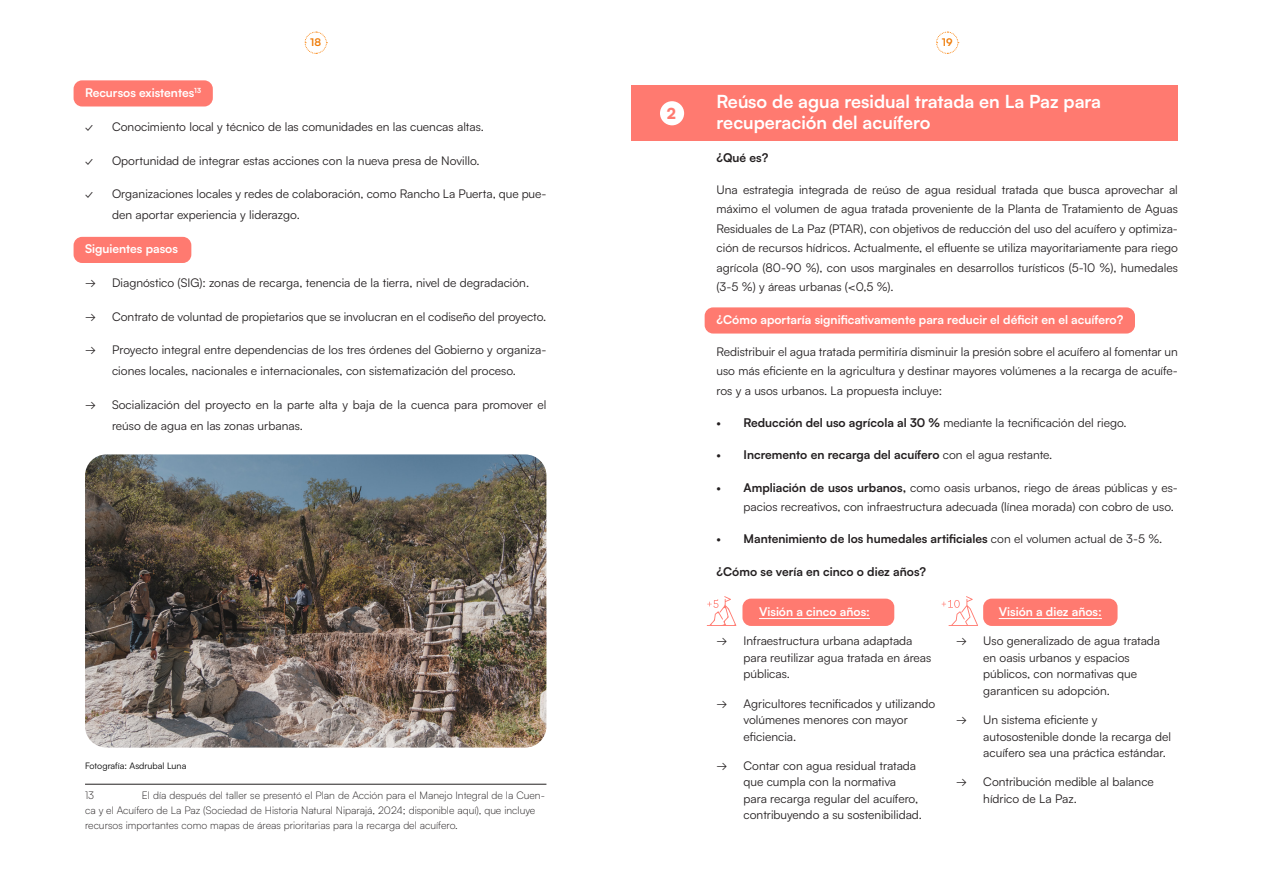
<style>
.page{position:relative;width:1263px;height:893px;background:#fff}
.page>*{position:absolute;margin:0;border:0;box-sizing:border-box;transform-origin:0 0}
.t1{font:700 18px/21px "Satoshi";color:#fff}
.t2{font:900 15px "Satoshi";color:#ff7a70}
.t3{font:12px/16.5px "Satoshi";color:#231f20}
.t4{font:700 12px "Satoshi";color:#231f20}
.t5{font:700 12px "Satoshi";color:#fff}
.t6{font:300 10.5px/15px "Satoshi";color:#231f20}
.t7{font:700 10.5px "Satoshi";color:#ee7b08}
.t8{font:9px "Satoshi";color:#000}
.s1{font-weight:700}
.s2{font-weight:400}
</style>
<div class="page">
<svg style="left:936px;top:31px;width:23px;height:23px"></svg>
<svg style="left:304px;top:31px;width:23px;height:23px"></svg>
<div style="left:74px;top:80px;width:139px;height:27px;background:#ff7a70;border-radius:9px"></div>
<div style="left:705px;top:307px;width:430px;height:27px;background:#ff7a70;border-radius:9px"></div>
<div style="left:74px;top:237px;width:117px;height:26px;background:#ff7a70;border-radius:9px"></div>
<div style="left:631px;top:85px;width:547px;height:55px;background:#ff7a70"></div>
<hr style="left:85px;top:784px;width:461px;height:1px;background:#231f20">
<div style="left:660px;top:101px;width:24px;height:24px;background:#fff;border-radius:50%"></div>
<img style="left:85px;top:454px;width:461px;height:293px">
<div style="left:983px;top:599px;width:134px;height:27px;background:#ff7a70;border-radius:9px"></div>
<div style="left:742px;top:599px;width:152px;height:27px;background:#ff7a70;border-radius:9px"></div>
<svg style="left:707px;top:596px;width:29px;height:30px"></svg>
<svg style="left:941px;top:596px;width:37px;height:30px"></svg>
<hr style="left:999px;top:618px;width:103px;height:1px;background:#fff">
<hr style="left:759px;top:618px;width:111px;height:1px;background:#fff">
<p class="t7" style="left:310px;top:34px;width:12px">18</p>
<p class="t7" style="left:942px;top:34px;width:12px">19</p>
<p class="t5" style="left:85px;top:84px;width:118px">Recursos existentes<sup>13</sup></p>
<p class="t3" style="left:85px;top:118px;width:400px">✓ Conocimiento local y técnico de las comunidades en las cuencas altas.</p>
<p class="t3" style="left:85px;top:152px;width:396px">✓ Oportunidad de integrar estas acciones con la nueva presa de Novillo.</p>
<p class="t3" style="left:112px;top:183px;width:436px;line-height:21px;text-indent:-27px">✓ Organizaciones locales y redes de colaboración, como Rancho La Puerta, que pue&shy;den aportar experiencia y liderazgo.</p>
<p class="t5" style="left:85px;top:240px;width:94px">Siguientes pasos</p>
<p class="t3" style="left:85px;top:274px;width:446px">→ Diagnóstico (SIG): zonas de recarga, tenencia de la tierra, nivel de degradación.</p>
<p class="t3" style="left:85px;top:308px;width:463px">→ Contrato de voluntad de propietarios que se involucran en el codiseño del proyecto.</p>
<p class="t3" style="left:85px;top:339px;width:463px;line-height:21px;text-align:center">→ Proyecto integral entre dependencias de los tres órdenes del Gobierno y organiza&shy;ciones locales, nacionales e internacionales, con sistematización del proceso.</p>
<p class="t3" style="left:112px;top:394px;width:436px;line-height:21px;text-indent:-27px">→ Socialización del proyecto en la parte alta y baja de la cuenca para promover el reúso de agua en las zonas urbanas.</p>
<p class="t8" style="left:85px;top:760px;width:103px">Fotografía: Asdrubal Luna</p>
<p class="t6" style="left:85px;top:788px;width:461px;text-indent:57px">El día después del taller se presentó el Plan de Acción para el Manejo Integral de la Cuen&shy;ca y el Acuífero de La Paz (Sociedad de Historia Natural Niparajá, 2024; disponible aquí), que incluye recursos importantes como mapas de áreas prioritarias para la recarga del acuífero.</p>
<p class="t6" style="left:85px;top:788px;width:11px">13</p>
<p class="t2" style="left:667px;top:102px;width:11px">2</p>
<h1 class="t1" style="left:716px;top:90px;width:386px">Reúso de agua residual tratada en La Paz para recuperación del acuífero</h1>
<p class="t4" style="left:716px;top:148px;width:53px">¿Qué es?</p>
<p class="t3" style="left:716px;top:179px;width:463px;line-height:19.5px;text-align:justify">Una estrategia integrada de reúso de agua residual tratada que busca aprovechar al máximo el volumen de agua tratada proveniente de la Planta de Tratamiento de Aguas Residuales de La Paz (PTAR), con objetivos de reducción del uso del acuífero y optimiza&shy;ción de recursos hídricos. Actualmente, el efluente se utiliza mayoritariamente para riego agrícola (80-90 %), con usos marginales en desarrollos turísticos (5-10 %), humedales (3-5 %) y áreas urbanas (&lt;0,5 %).</p>
<p class="t5" style="left:716px;top:311px;width:408px">¿Cómo aportaría significativamente para reducir el déficit en el acuífero?</p>
<p class="t3" style="left:716px;top:341px;width:463px;line-height:19.5px;text-align:justify">Redistribuir el agua tratada permitiría disminuir la presión sobre el acuífero al fomentar un uso más eficiente en la agricultura y destinar mayores volúmenes a la recarga de acuífe&shy;ros y a usos urbanos. La propuesta incluye:</p>
<p class="t3" style="left:716px;top:414px;width:412px">• <span class="s1">Reducción del uso agrícola al 30 %</span> mediante la tecnificación del riego.</p>
<p class="t4" style="left:716px;top:446px;width:337px"><span class="s2">•</span> Incremento en recarga del acuífero <span class="s2">con el agua restante.</span></p>
<p class="t3" style="left:743px;top:477px;width:436px;line-height:19.5px;text-indent:-27px">• <span class="s1">Ampliación de usos urbanos,</span> como oasis urbanos, riego de áreas públicas y es&shy;pacios recreativos, con infraestructura adecuada (línea morada) con cobro de uso.</p>
<p class="t4" style="left:716px;top:530px;width:447px"><span class="s2">•</span> Mantenimiento de los humedales artificiales <span class="s2">con el volumen actual de 3-5 %.</span></p>
<p class="t4" style="left:716px;top:563px;width:211px">¿Cómo se vería en cinco o diez años?</p>
<p class="t5" style="left:759px;top:603px;width:112px">Visión a cinco años:</p>
<p class="t3" style="left:743px;top:632px;width:189px;text-indent:-27px">→ Infraestructura urbana adaptada para reutilizar agua tratada en áreas públicas.</p>
<p class="t3" style="left:743px;top:695px;width:193px;text-indent:-27px">→ Agricultores tecnificados y utilizando volúmenes menores con mayor eficiencia.</p>
<p class="t3" style="left:743px;top:757px;width:180px;text-indent:-27px">→ Contar con agua residual tratada que cumpla con la normativa para recarga regular del acuífero, contribuyendo a su sostenibilidad.</p>
<p class="t5" style="left:999px;top:603px;width:105px">Visión a diez años:</p>
<p class="t3" style="left:983px;top:632px;width:178px;text-indent:-27px">→ Uso generalizado de agua tratada en oasis urbanos y espacios públicos, con normativas que garanticen su adopción.</p>
<p class="t3" style="left:983px;top:711px;width:189px;text-indent:-27px">→ Un sistema eficiente y autosostenible donde la recarga del acuífero sea una práctica estándar.</p>
<p class="t3" style="left:983px;top:773px;width:172px;text-indent:-27px">→ Contribución medible al balance hídrico de La Paz.</p>
</div>
